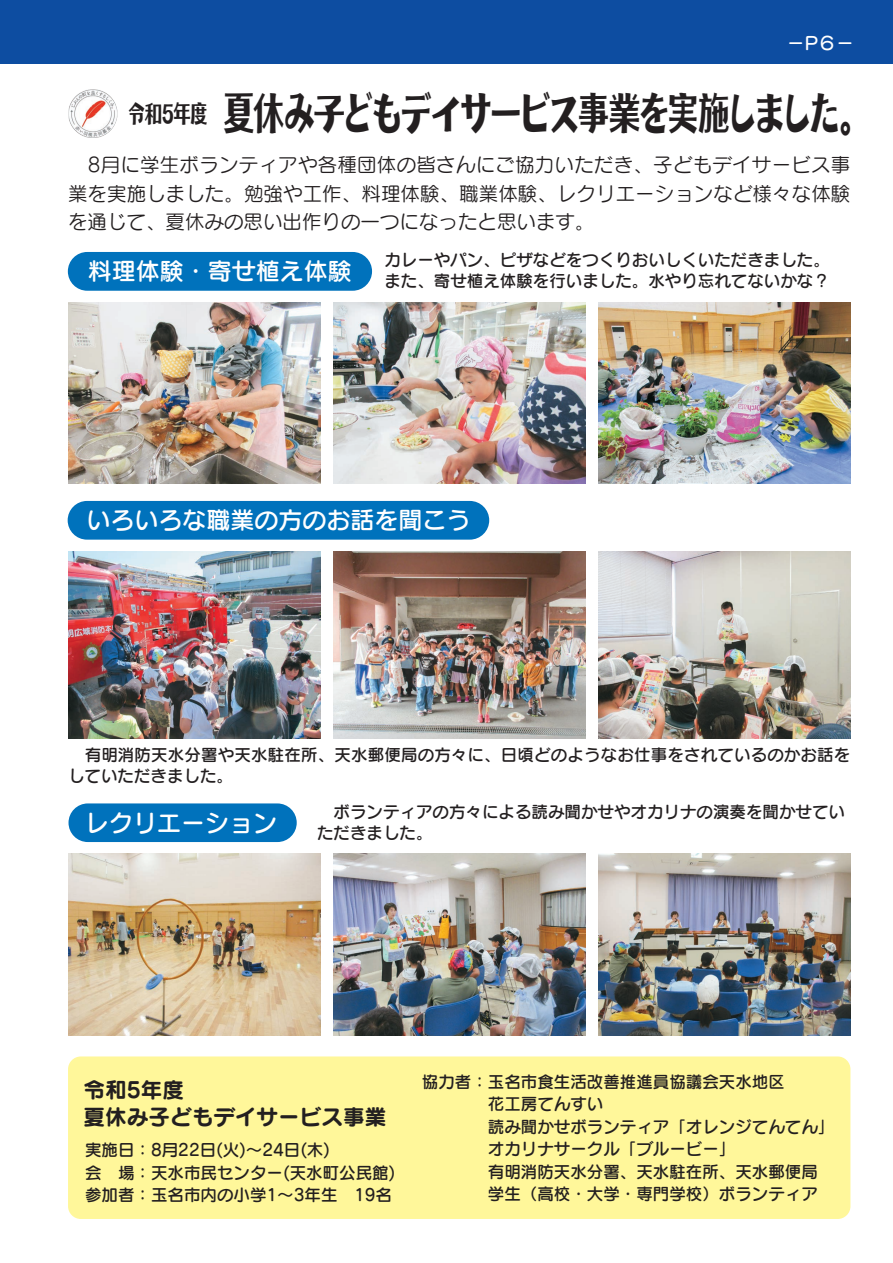
<style>
.page{position:relative;width:893px;height:1263px;background:#fff}
.page>*{position:absolute;margin:0;border:0;box-sizing:border-box;transform-origin:0 0}
.t1{font:51.75px "DFP Houroukanban W12 90 pv RKSJ H";letter-spacing:-.105em;color:#231f20;scale:.64 1}
.t2{font:24px "Seurat Pro DB";color:#fff}
.t3{font:21.6px/27px "Seurat Pro B";color:#231f20}
.t4{font:19.5px/28.5px "Seurat Pro M";color:#231f20;text-align:justify}
.t5{font:18px "Seurat Pro DB";color:#fff}
.t6{font:16.5px/22.5px "Seurat Pro DB";color:#231f20}
</style>
<div class="page">
<div style="left:0;top:0;width:893px;height:64px;background:#0d4da1"></div>
<div style="left:68px;top:1056px;width:782px;height:163px;background:#fff79a;border-radius:13px"></div>
<img style="left:598px;top:302px;width:252px;height:182px">
<img style="left:333px;top:302px;width:252px;height:182px">
<img style="left:68px;top:302px;width:252px;height:182px">
<img style="left:598px;top:551px;width:252px;height:187px">
<img style="left:333px;top:551px;width:252px;height:187px">
<img style="left:68px;top:551px;width:252px;height:187px">
<img style="left:598px;top:854px;width:252px;height:181px">
<img style="left:333px;top:854px;width:252px;height:181px">
<img style="left:68px;top:854px;width:252px;height:181px">
<div style="left:68px;top:252px;width:304px;height:39px;background:#0072bc"></div>
<div style="left:68px;top:501px;width:421px;height:39px;background:#0072bc"></div>
<div style="left:69px;top:803px;width:228px;height:39px;background:#0072bc"></div>
<img style="left:69px;top:89px;width:48px;height:49px">
<p class="t5" style="left:787px;top:32px;width:69px">－P６－</p>
<h1 class="t1" style="left:127px;top:87px;width:1165px"><sup>令和5年度</sup> 夏休み子どもデイサービス事業を実施しました。</h1>
<p class="t4" style="left:68px;top:150px;width:784px">　8月に学生ボランティアや各種団体の皆さんにご協力いただき、子どもデイサービス事業を実施しました。勉強や工作、料理体験、職業体験、レクリエーションなど様々な体験を通じて、夏休みの思い出作りの一つになったと思います。</p>
<h2 class="t2" style="left:88px;top:255px;width:266px">料理体験・寄せ植え体験</h2>
<p class="t6" style="left:384px;top:249px;width:447px;line-height:21px">カレーやパン、ピザなどをつくりおいしくいただきました。また、寄せ植え体験を行いました。水やり忘れてないかな？</p>
<h2 class="t2" style="left:87px;top:504px;width:385px">いろいろな職業の方のお話を聞こう</h2>
<p class="t6" style="left:68px;top:744px;width:784px;line-height:21px">　有明消防天水分署や天水駐在所、天水郵便局の方々に、日頃どのようなお仕事をされているのかお話をしていただきました。</p>
<h2 class="t2" style="left:85px;top:807px;width:194px">レクリエーション</h2>
<p class="t6" style="left:317px;top:800px;width:529px;line-height:21px">　ボランティアの方々による読み聞かせやオカリナの演奏を聞かせていただきました。</p>
<h3 class="t3" style="left:84px;top:1075px;width:304px">令和5年度<br>夏休み子どもデイサービス事業</h3>
<p class="t6" style="left:85px;top:1138px;width:312px">実施日：8月22日(火)～24日(木)<br>会　場：天水市民センター(天水町公民館)参加者：玉名市内の小学1～3年生　19名</p>
<p class="t6" style="left:488px;top:1070px;width:348px;text-indent:-66px">協力者：玉名市食生活改善推進員協議会天水地区<br>花工房てんすい<br>読み聞かせボランティア「オレンジてんてん」オカリナサークル「ブルービー」<br>有明消防天水分署、天水駐在所、天水郵便局学生（高校・大学・専門学校）ボランティア</p>
</div>
